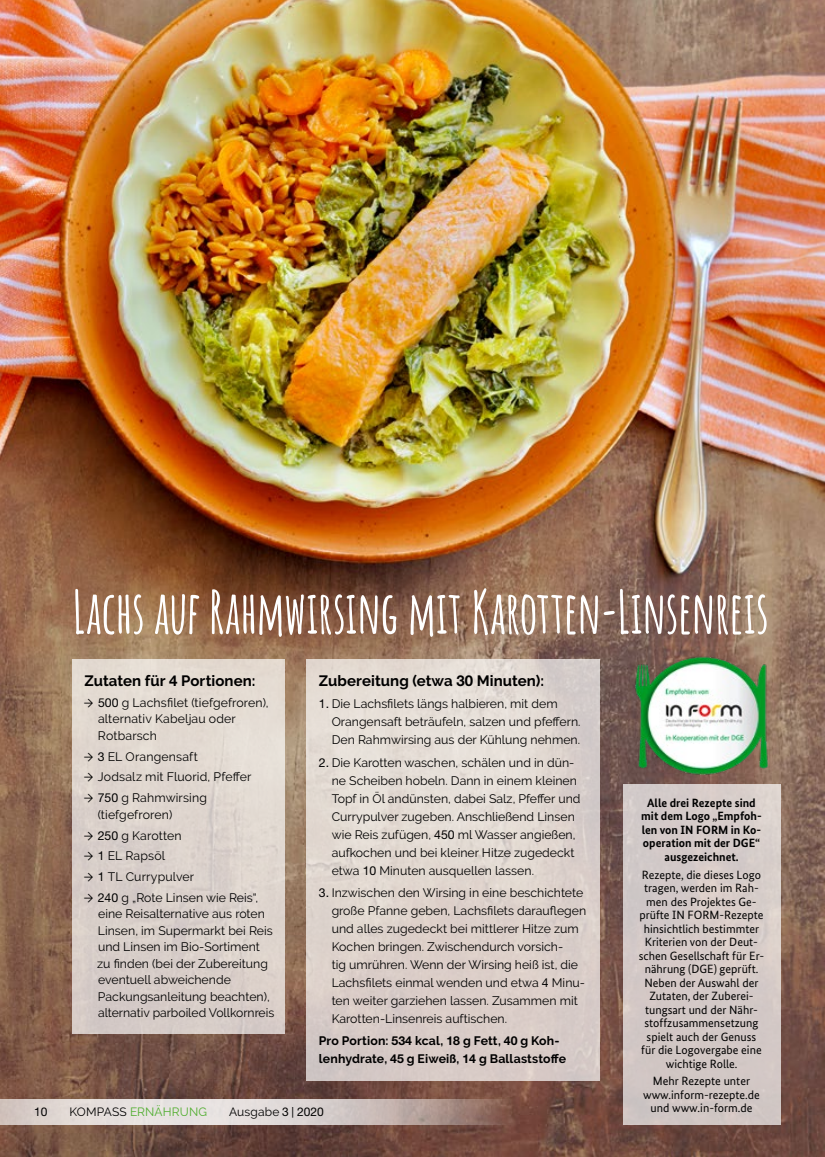
<style>
.page{position:relative;width:825px;height:1157px;background:#fff}
.page>*{position:absolute;margin:0;border:0;box-sizing:border-box;transform-origin:0 0}
.H1_Rezepte_Amatic{font:700 58.5px "Amatic SC";letter-spacing:-.01em;color:#fff;scale:.88 1}
.H2_Rezepte{font:700 15px "Raleway";letter-spacing:.005em;color:#000}
.t1{font:12.3px/18px "Raleway";color:#000}
.P_Copytext{font:700 12.3px/18px "Raleway";letter-spacing:.01em;color:#000}
.Copytext{font:12px/13.5px "Bundes Sans";color:#000;text-align:center}
.Copytext-2{font:700 12px/13.5px "Bundes Sans";color:#000;text-align:center}
.t2{font:12px "Raleway";letter-spacing:.015em;color:#51ae30}
.t3{font:12px "Raleway";letter-spacing:.015em;color:#000}
.t4{font:12px "Helvetica Neue LT Std";color:#000}
.s1{font-family:"Helvetica Neue LT Std"}
.s2{font-family:"Bundes Sans"}
.s3{color:#000}
</style>
<div class="page">
<img style="left:0;top:0;width:825px;height:1157px">
<img style="left:633px;top:653px;width:137px;height:124px">
<div style="left:623px;top:784px;width:157px;height:341px;background:#d3c8c7"></div>
<svg style="left:0;top:1099px;width:512px;height:26px;background:#cfc3bf"></svg>
<div style="left:72px;top:659px;width:213px;height:374px;background:#ded4cd"></div>
<svg style="left:306px;top:659px;width:294px;height:421px;background:#ded4ce"></svg>
<h1 class="H1_Rezepte_Amatic" style="left:72px;top:567px;width:793px">Lachs auf Rahmwirsing mit Karotten-Linsenreis</h1>
<h2 class="H2_Rezepte" style="left:85px;top:672px;width:173px">Zutaten für <span class="s1">4</span> Portionen:</h2>
<p class="t1" style="left:98px;top:694px;width:172px;line-height:16.5px;text-indent:-14px"><span class="s2">→</span> <span class="s1">500</span> g Lachsfilet (tiefgefroren), alternativ Kabeljau oder<br>Rotbarsch</p>
<p class="t1" style="left:84px;top:747px;width:116px"><span class="s2">→</span> <span class="s1">3</span> EL Orangensaft</p>
<p class="t1" style="left:84px;top:768px;width:169px"><span class="s2">→</span> Jodsalz mit Fluorid, Pfeffer</p>
<p class="t1" style="left:98px;top:789px;width:111px;line-height:16.5px;text-indent:-14px"><span class="s2">→</span> <span class="s1">750</span> g Rahmwirsing (tiefgefroren)</p>
<p class="t1" style="left:84px;top:826px;width:99px"><span class="s2">→</span> <span class="s1">250</span> g Karotten</p>
<p class="t1" style="left:84px;top:847px;width:83px"><span class="s2">→</span> <span class="s1">1</span> EL Rapsöl</p>
<p class="t1" style="left:84px;top:867px;width:112px"><span class="s2">→</span> <span class="s1">1</span> TL Currypulver</p>
<p class="t1" style="left:97px;top:889px;width:179px;line-height:16.5px;text-indent:-13px"><span class="s2">→</span> <span class="s1">240</span> g „Rote Linsen wie Reis“, eine Reisalternative aus roten<br>Linsen, im Supermarkt bei Reis und Linsen im Bio-Sortiment zu finden (bei der Zubereitung eventuell abweichende<br>Packungsanleitung beachten), alternativ parboiled Vollkornreis</p>
<h2 class="H2_Rezepte" style="left:319px;top:672px;width:227px">Zubereitung (etwa <span class="s1">30</span> Minuten):</h2>
<p class="t1" style="left:332px;top:695px;width:250px;text-indent:-13px"><span class="s1">1.</span> Die Lachsfilets längs halbieren, mit dem<br>Orangensaft beträufeln, salzen und pfeffern.<br>Den Rahmwirsing aus der Kühlung nehmen.</p>
<p class="t1" style="left:332px;top:753px;width:250px;text-indent:-13px"><span class="s1">2.</span> Die Karotten waschen, schälen und in dün&shy;ne Scheiben hobeln. Dann in einem kleinen Topf in Öl andünsten, dabei Salz, Pfeffer und Currypulver zugeben. Anschließend Linsen wie Reis zufügen, <span class="s1">450</span> ml Wasser angießen, aufkochen und bei kleiner Hitze zugedeckt etwa <span class="s1">10</span> Minuten ausquellen lassen.</p>
<p class="t1" style="left:332px;top:883px;width:256px;text-indent:-13px"><span class="s1">3.</span> Inzwischen den Wirsing in eine beschichtete große Pfanne geben, Lachsfilets darauflegen und alles zugedeckt bei mittlerer Hitze zum Kochen bringen. Zwischendurch vorsich-<br>tig umrühren. Wenn der Wirsing heiß ist, die Lachsfilets einmal wenden und etwa <span class="s1">4</span> Minu&shy;ten weiter garziehen lassen. Zusammen mit Karotten-Linsenreis auftischen.</p>
<p class="P_Copytext" style="left:319px;top:1032px;width:249px">Pro Portion: <span class="s1">534</span> kcal, <span class="s1">18</span> g Fett, <span class="s1">40</span> g Koh&shy;lenhydrate, <span class="s1">45</span> g Eiweiß, <span class="s1">14</span> g Ballaststoffe</p>
<p class="t4" style="left:34px;top:1105px;width:15px">10</p>
<p class="t2" style="left:69px;top:1105px;width:139px"><span class="s3">KOMPASS</span> ERNÄHRUNG</p>
<p class="t3" style="left:229px;top:1105px;width:96px">Ausgabe <span class="s1">3</span> <span class="s2">|</span> <span class="s1">2020</span></p>
<p class="Copytext-2" style="left:641px;top:796px;width:122px">Alle drei Rezepte sind mit dem Logo „Empfoh&shy;len von IN FORM in Ko&shy;operation mit der DGE“ ausgezeichnet.</p>
<p class="Copytext" style="left:639px;top:867px;width:127px">Rezepte, die dieses Logo tragen, werden im Rah&shy;men des Projektes Ge&shy;prüfte IN FORM-Rezepte hinsichtlich bestimmter<br>Kriterien von der Deut&shy;schen Gesellschaft für Er&shy;nährung (DGE) geprüft.<br>Neben der Auswahl der<br>Zutaten, der Zuberei&shy;tungsart und der Nähr&shy;stoffzusammensetzung spielt auch der Genuss für die Logovergabe eine wichtige Rolle.</p>
<p class="Copytext" style="left:643px;top:1074px;width:118px">Mehr Rezepte unter www.inform-rezepte.de</p>
<p class="Copytext" style="left:650px;top:1101px;width:104px">und www.in-form.de</p>
</div>
